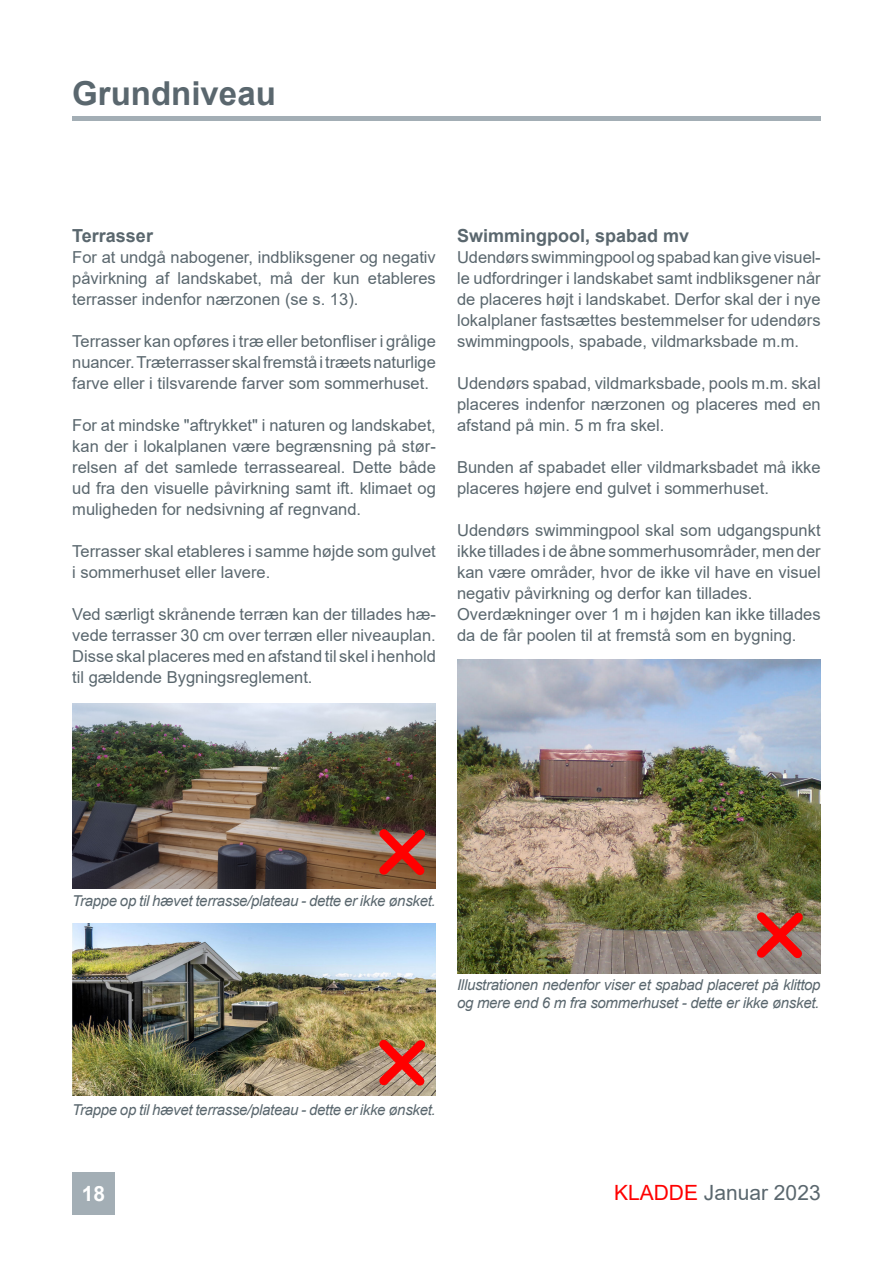
<style>
.page{position:relative;width:893px;height:1263px;background:#fff}
.page>*{position:absolute;margin:0;border:0;box-sizing:border-box;transform-origin:0 0}
.t1{font:700 33px "Arial";color:#5a676e}
.t2{font:21px "Arial";color:#5a676e}
.t3{font:700 21px "Arial";color:#fff}
._11p-ordin_FFFFFC3_FFFFFA6r{font:700 18px "Arial";color:#5a676e}
._11p-ordin_FFFFFC3_FFFFFA6r-2{font:16.5px/21px "Arial";color:#5a676e;text-align:justify}
._11p-fed{font:16.5px/21px "Arial";color:#5a676e;text-align:justify}
.Figurtekst{font:italic 15px/18px "Arial";letter-spacing:-.02em;color:#5a676e}
.s1{color:#f00}
</style>
<div class="page">
<img style="left:72px;top:704px;width:364px;height:184px">
<img style="left:72px;top:923px;width:364px;height:173px">
<img style="left:457px;top:660px;width:364px;height:314px">
<svg style="left:749px;top:904px;width:62px;height:62px;background:#a96256"></svg>
<svg style="left:371px;top:821px;width:62px;height:62px;background:#9b4738"></svg>
<svg style="left:371px;top:1031px;width:62px;height:63px;background:#bd7459"></svg>
<hr style="left:72px;top:116px;width:749px;height:4px;background:#a3aeb5">
<div style="left:72px;top:1172px;width:43px;height:42px;background:#a3aeb5"></div>
<h1 class="t1" style="left:72px;top:70px;width:205px">Grundniveau</h1>
<p class="_11p-ordin_FFFFFC3_FFFFFA6r" style="left:72px;top:223px;width:82px">Terrasser</p>
<p class="_11p-ordin_FFFFFC3_FFFFFA6r-2" style="left:72px;top:247px;width:365px">For at undgå nabogener, indbliksgener og negativ påvirkning af landskabet, må der kun etableres terrasser indenfor nærzonen (se s. 13).</p>
<p class="_11p-ordin_FFFFFC3_FFFFFA6r-2" style="left:72px;top:331px;width:365px">Terrasser kan opføres i træ eller betonfliser i grålige nuancer. Træterrasser skal fremstå i træets naturlige farve eller i tilsvarende farver som sommerhuset.</p>
<p class="_11p-ordin_FFFFFC3_FFFFFA6r-2" style="left:72px;top:415px;width:365px">For at mindske "aftrykket" i naturen og landskabet, kan der i lokalplanen være begrænsning på stør&shy;relsen af det samlede terrasseareal. Dette både ud fra den visuelle påvirkning samt ift. klimaet og muligheden for nedsivning af regnvand.</p>
<p class="_11p-ordin_FFFFFC3_FFFFFA6r-2" style="left:72px;top:541px;width:365px">Terrasser skal etableres i samme højde som gulvet i sommerhuset eller lavere.</p>
<p class="_11p-ordin_FFFFFC3_FFFFFA6r-2" style="left:72px;top:604px;width:365px">Ved særligt skrånende terræn kan der tillades hæ&shy;vede terrasser 30 cm over terræn eller niveauplan.<br>Disse skal placeres med en afstand til skel i henhold til gældende Bygningsreglement.</p>
<p class="_11p-ordin_FFFFFC3_FFFFFA6r" style="left:457px;top:223px;width:234px">Swimmingpool, spabad mv</p>
<p class="_11p-fed" style="left:457px;top:247px;width:365px">Udendørs swimmingpool og spabad kan give visuel&shy;le udfordringer i landskabet samt indbliksgener når de placeres højt i landskabet. Derfor skal der i nye lokalplaner fastsættes bestemmelser for udendørs swimmingpools, spabade, vildmarksbade m.m.</p>
<p class="_11p-fed" style="left:457px;top:373px;width:365px">Udendørs spabad, vildmarksbade, pools m.m. skal placeres indenfor nærzonen og placeres med en afstand på min. 5 m fra skel.</p>
<p class="_11p-fed" style="left:457px;top:457px;width:365px">Bunden af spabadet eller vildmarksbadet må ikke placeres højere end gulvet i sommerhuset.</p>
<p class="_11p-fed" style="left:457px;top:520px;width:365px">Udendørs swimmingpool skal som udgangspunkt ikke tillades i de åbne sommerhusområder, men der kan være områder, hvor de ikke vil have en visuel negativ påvirkning og derfor kan tillades.</p>
<p class="_11p-fed" style="left:457px;top:604px;width:365px">Overdækninger over 1 m i højden kan ikke tillades da de får poolen til at fremstå som en bygning.</p>
<p class="Figurtekst" style="left:72px;top:892px;width:365px">Trappe op til hævet terrasse/plateau - dette er ikke ønsket.</p>
<p class="Figurtekst" style="left:457px;top:976px;width:365px">Illustrationen nedenfor viser et spabad placeret på klittop og mere end 6 m fra sommerhuset - dette er ikke ønsket.</p>
<p class="Figurtekst" style="left:72px;top:1101px;width:365px">Trappe op til hævet terrasse/plateau - dette er ikke ønsket.</p>
<p class="t3" style="left:82px;top:1179px;width:25px">18</p>
<p class="t2" style="left:614px;top:1178px;width:208px"><span class="s1">KLADDE</span> Januar 2023</p>
</div>
